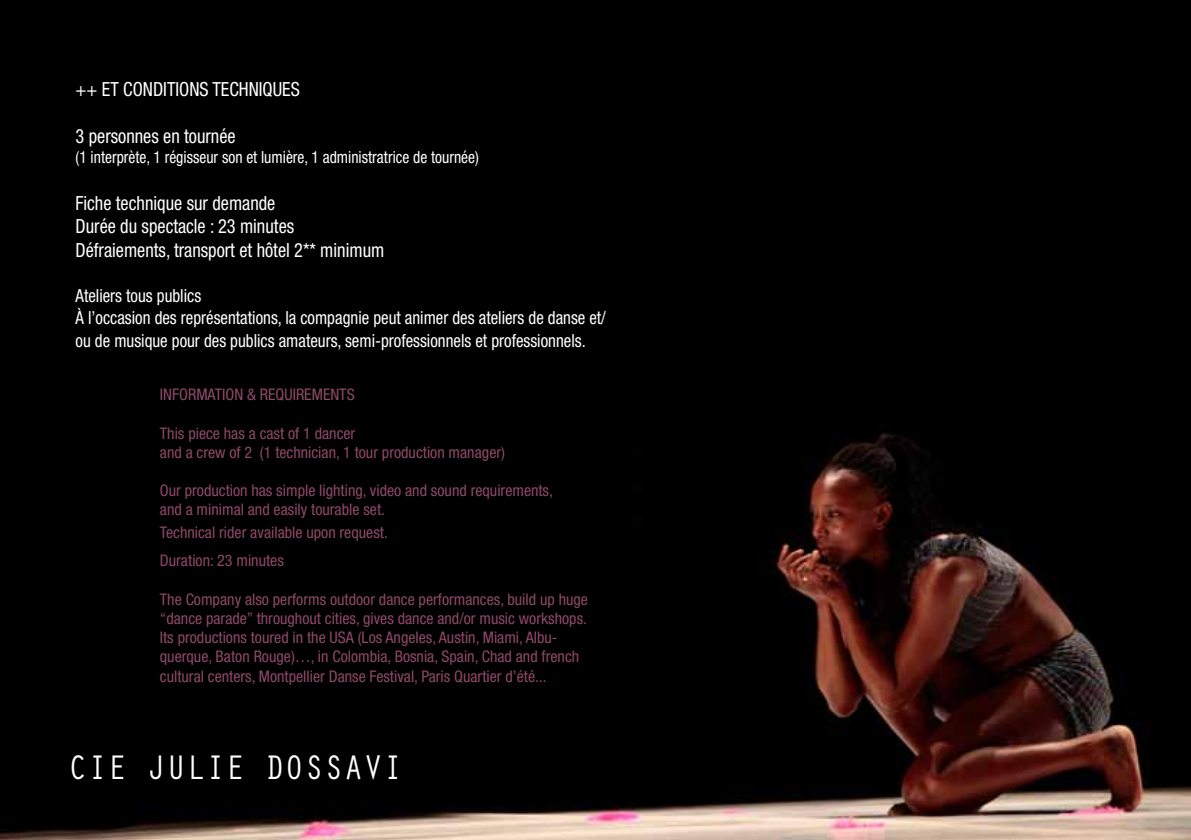
<style>
.page{position:relative;width:1191px;height:840px;background:#fff}
.page>*{position:absolute;margin:0;border:0;box-sizing:border-box;transform-origin:0 0}
.t1{font:35.2px "Orator Std";color:#fff;scale:.93 1}
.t2{font:condensed 19.6px/23.4px "Helvetica Neue";color:#fff;scale:.94 1}
.t3{font:condensed 18px/22.6px "Helvetica Neue";color:#fff;scale:.94 1}
.t4{font:condensed 16.6px "Helvetica Neue";color:#fff;scale:.94 1}
.t5{font:condensed 16px/19.2px "Helvetica Neue";color:#8d4965}
</style>
<div class="page">
<img style="left:0;top:0;width:1191px;height:839px">
<p class="t2" style="left:76px;top:77px;width:240px">++ ET CONDITIONS TECHNIQUES</p>
<p class="t2" style="left:76px;top:124px;width:172px">3 personnes en tournée</p>
<p class="t4" style="left:76px;top:147px;width:430px">(1 interprète, 1 régisseur son et lumière, 1 administratrice de tournée)</p>
<p class="t2" style="left:76px;top:191px;width:330px">Fiche technique sur demande<br>Durée du spectacle : 23 minutes<br>Défraiements, transport et hôtel 2** minimum</p>
<p class="t3" style="left:76px;top:284px;width:566px">Ateliers tous publics<br>À l’occasion des représentations, la compagnie peut animer des ateliers de danse et/ ou de musique pour des publics amateurs, semi-professionnels et professionnels.</p>
<p class="t5" style="left:160px;top:384px;width:196px">INFORMATION &amp; REQUIREMENTS</p>
<p class="t5" style="left:160px;top:423px;width:347px">This piece has a cast of 1 dancer<br>and a crew of 2 (1 technician, 1 tour production manager)</p>
<p class="t5" style="left:160px;top:480px;width:394px">Our production has simple lighting, video and sound requirements, and a minimal and easily tourable set.</p>
<p class="t5" style="left:160px;top:517px;width:229px;line-height:28.8px">Technical rider available upon request.<br>Duration: 23 minutes</p>
<p class="t5" style="left:160px;top:589px;width:430px">The Company also performs outdoor dance performances, build up huge “dance parade” throughout cities, gives dance and/or music workshops.<br>Its productions toured in the USA (Los Angeles, Austin, Miami, Albu&shy;querque, Baton Rouge)…, in Colombia, Bosnia, Spain, Chad and french cultural centers, Montpellier Danse Festival, Paris Quartier d’été...</p>
<h1 class="t1" style="left:68px;top:742px;width:361px">CIE JULIE DOSSAVI</h1>
</div>
